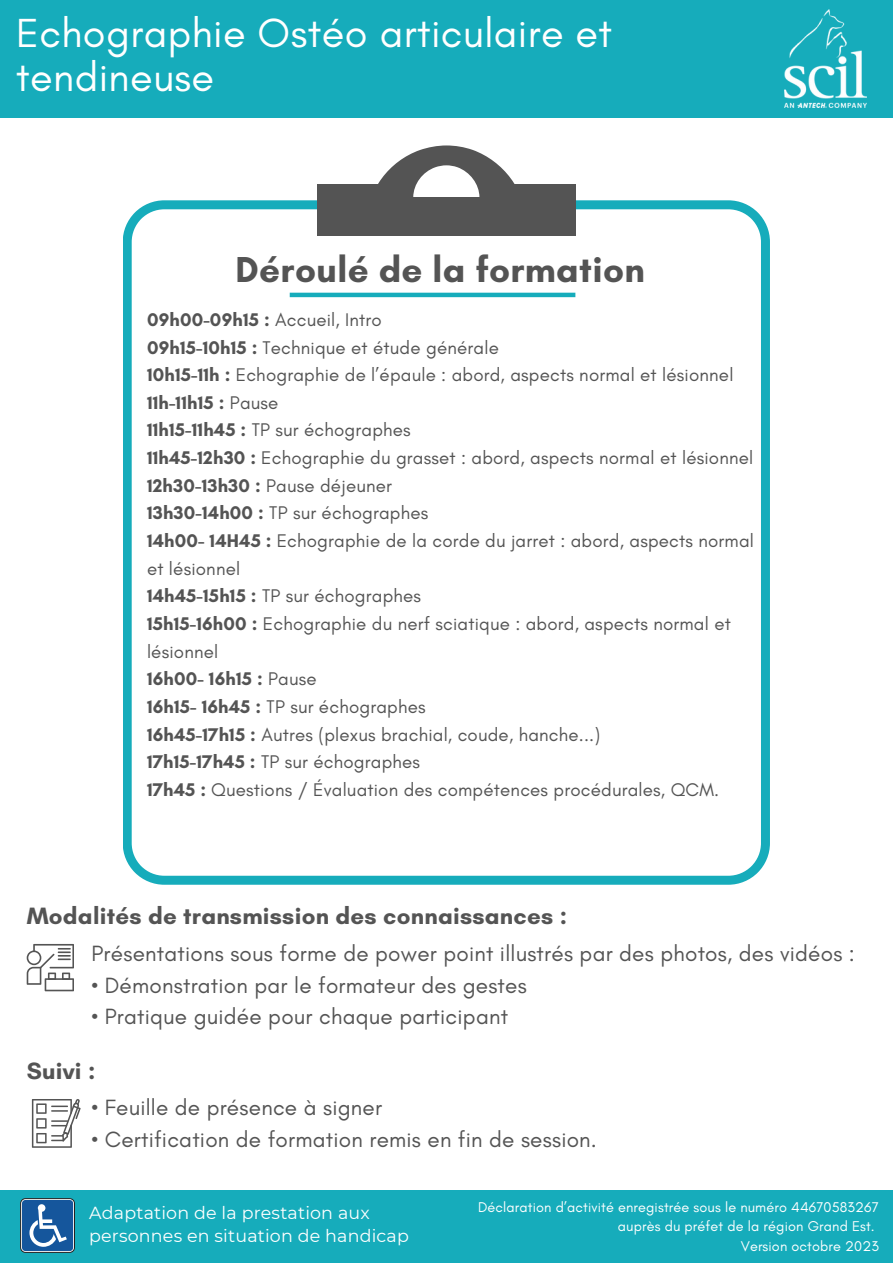
<style>
.page{position:relative;width:893px;height:1264px;background:#fff}
.page>*{position:absolute;margin:0;border:0;box-sizing:border-box;transform-origin:0 0}
.t1{font:41.4px/43.8px "Glacial Indifference";letter-spacing:.01em;color:#fff}
.t2{font:700 36.75px "Glacial Indifference";letter-spacing:.01em;color:#545454}
.t3{font:700 24px "Glacial Indifference";letter-spacing:.01em;color:#545454}
.t4{font:22.5px "Glacial Indifference";letter-spacing:.01em;color:#545454}
.t5{font:18.6px/27.6px "Glacial Indifference";letter-spacing:.01em;color:#545454}
.t6{font:700 18.6px "Glacial Indifference";letter-spacing:.01em;color:#545454}
.t7{font:17.4px/23.2px "Montserrat";letter-spacing:.01em;color:#fff}
.t8{font:14.4px/19px "Glacial Indifference";letter-spacing:.01em;color:#fff;text-align:right}
.s1{font-weight:700}
.s2{font-weight:400}
</style>
<div class="page">
<div style="left:0;top:1190px;width:892px;height:72px;background:#16acbb"></div>
<div style="left:21px;top:1198px;width:54px;height:54px;border:1px solid #231f20;border-radius:5px"></div>
<div style="left:22px;top:1199px;width:51px;height:51px;background:#15569c;border-radius:3px"></div>
<svg style="left:29px;top:1204px;width:38px;height:42px"></svg>
<svg style="left:123px;top:200px;width:646px;height:684px"></svg>
<div style="left:317px;top:184px;width:258px;height:52px;background:#545454"></div>
<svg style="left:378px;top:145px;width:137px;height:52px"></svg>
<div style="left:0;top:0;width:892px;height:117px;background:#16acbb"></div>
<svg style="left:27px;top:944px;width:47px;height:47px"></svg>
<svg style="left:32px;top:1099px;width:48px;height:48px"></svg>
<img style="left:784px;top:10px;width:82px;height:98px">
<hr style="left:290px;top:293px;width:285px;height:4px;background:#16acbb">
<p class="t1" style="left:16px;top:11px;width:597px">Echographie Ostéo articulaire et tendineuse</p>
<p class="t2" style="left:235px;top:247px;width:411px">Déroulé de la formation</p>
<p class="t5" style="left:147px;top:305px;width:236px"><span class="s1">09h00-09h15 :</span> Accueil, Intro</p>
<p class="t5" style="left:147px;top:333px;width:353px"><span class="s1">09h15-10h15 :</span> Technique et étude générale</p>
<p class="t5" style="left:147px;top:361px;width:588px"><span class="s1">10h15-11h :</span> Echographie de l’épaule : abord, aspects normal et lésionnel</p>
<p class="t6" style="left:147px;top:391px;width:133px">11h-11h15 : <span class="s2">Pause</span></p>
<p class="t5" style="left:147px;top:416px;width:265px"><span class="s1">11h15-11h45 :</span> TP sur échographes</p>
<p class="t5" style="left:147px;top:444px;width:607px"><span class="s1">11h45-12h30 :</span> Echographie du grasset : abord, aspects normal et lésionnel</p>
<p class="t5" style="left:147px;top:471px;width:246px"><span class="s1">12h30-13h30 :</span> Pause déjeuner</p>
<p class="t5" style="left:147px;top:499px;width:283px"><span class="s1">13h30-14h00 :</span> TP sur échographes</p>
<p class="t5" style="left:147px;top:526px;width:608px"><span class="s1">14h00- 14H45 :</span> Echographie de la corde du jarret : abord, aspects normal et lésionnel</p>
<p class="t5" style="left:147px;top:582px;width:275px"><span class="s1">14h45-15h15 :</span> TP sur échographes</p>
<p class="t5" style="left:147px;top:609px;width:585px"><span class="s1">15h15-16h00 :</span> Echographie du nerf sciatique : abord, aspects normal et lésionnel</p>
<p class="t6" style="left:147px;top:667px;width:171px">16h00- 16h15 : <span class="s2">Pause</span></p>
<p class="t5" style="left:147px;top:692px;width:280px"><span class="s1">16h15- 16h45 :</span> TP sur échographes</p>
<p class="t5" style="left:147px;top:720px;width:454px"><span class="s1">16h45-17h15 :</span> Autres (plexus brachial, coude, hanche...)</p>
<p class="t5" style="left:147px;top:747px;width:274px"><span class="s1">17h15-17h45 :</span> TP sur échographes</p>
<p class="t5" style="left:147px;top:775px;width:573px"><span class="s1">17h45 :</span> Questions / Évaluation des compétences procédurales, QCM.</p>
<p class="t3" style="left:27px;top:901px;width:542px">Modalités de transmission des connaissances :</p>
<p class="t4" style="left:91px;top:939px;width:765px">Présentations sous forme de power point illustrés par des photos, des vidéos :</p>
<p class="t4" style="left:91px;top:971px;width:436px">• Démonstration par le formateur des gestes</p>
<p class="t4" style="left:91px;top:1002px;width:418px">• Pratique guidée pour chaque participant</p>
<p class="t3" style="left:27px;top:1056px;width:70px">Suivi :</p>
<p class="t4" style="left:91px;top:1093px;width:292px">• Feuille de présence à signer</p>
<p class="t4" style="left:91px;top:1125px;width:507px">• Certification de formation remis en fin de session.</p>
<p class="t7" style="left:89px;top:1201px;width:321px">Adaptation de la prestation aux personnes en situation de handicap</p>
<p class="t8" style="left:478px;top:1197px;width:402px">Déclaration d’activité enregistrée sous le numéro 44670583267 auprès du préfet de la région Grand Est.</p>
<p class="t8" style="left:740px;top:1236px;width:140px">Version octobre 2023</p>
</div>
